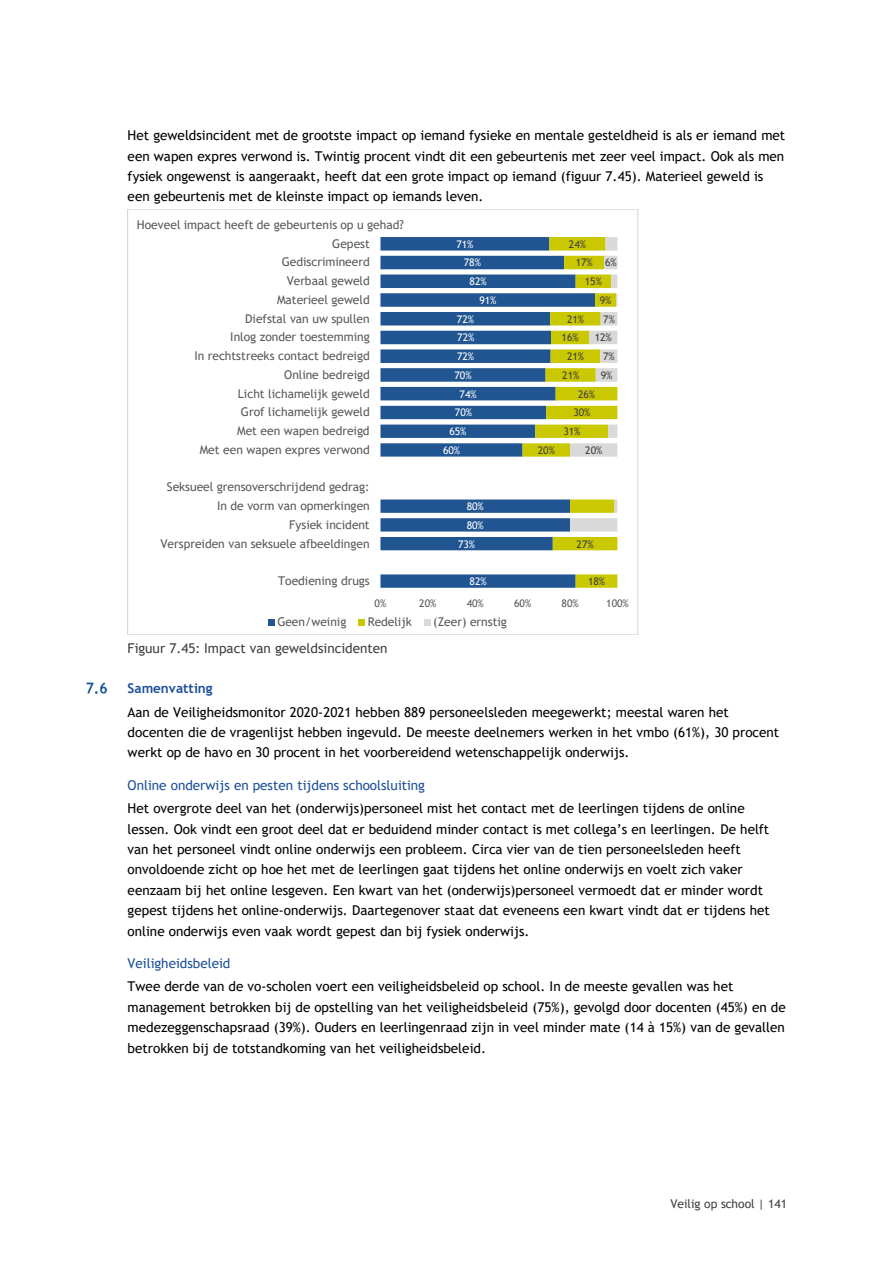
<style>
.page{position:relative;width:893px;height:1264px;background:#fff}
.page>*{position:absolute;margin:0;border:0;box-sizing:border-box;transform-origin:0 0}
.t1{font:13.5px/20.4px "Trebuchet MS";color:#000}
.t2{font:13.5px "Trebuchet MS";color:#1d509a}
.t3{font:13.5px "Trebuchet MS";color:#404040}
.t4{font:700 13.5px "Trebuchet MS";color:#1d509a}
.t5{font:12px "Trebuchet MS";color:#595959}
.t6{font:12px "Trebuchet MS";color:#404040}
.t7{font:10.5px "Trebuchet MS";letter-spacing:-.005em;color:#404040}
.t8{font:10.5px "Trebuchet MS";letter-spacing:-.005em;color:#fff}
.t9{font:10.5px "Trebuchet MS";letter-spacing:.01em;color:#595959}
</style>
<div class="page">
<img style="left:86px;top:682px;width:20px;height:11px">
<svg style="left:380px;top:237px;width:143px;height:350px;fill:#215592"></svg>
<svg style="left:523px;top:237px;width:94px;height:350px"></svg>
<svg style="left:269px;top:619px;width:6px;height:6px"></svg>
<svg style="left:359px;top:619px;width:6px;height:6px"></svg>
<div style="left:424px;top:619px;width:7px;height:6px;background:#d9d9d9"></div>
<p class="t1" style="left:128px;top:125px;width:659px">Het geweldsincident met de grootste impact op iemand fysieke en mentale gesteldheid is als er iemand met een wapen expres verwond is. Twintig procent vindt dit een gebeurtenis met zeer veel impact. Ook als men fysiek ongewenst is aangeraakt, heeft dat een grote impact op iemand (figuur 7.45). Materieel geweld is een gebeurtenis met de kleinste impact op iemands leven.</p>
<p class="t5" style="left:137px;top:218px;width:269px">Hoeveel impact heeft de gebeurtenis op u gehad?</p>
<p class="t5" style="left:332px;top:236px;width:39px">Gepest</p>
<p class="t5" style="left:282px;top:255px;width:90px">Gediscrimineerd</p>
<p class="t5" style="left:287px;top:274px;width:85px">Verbaal geweld</p>
<p class="t5" style="left:277px;top:292px;width:94px">Materieel geweld</p>
<p class="t5" style="left:245px;top:311px;width:126px">Diefstal van uw spullen</p>
<p class="t5" style="left:230px;top:330px;width:141px">Inlog zonder toestemming</p>
<p class="t5" style="left:194px;top:349px;width:177px">In rechtstreeks contact bedreigd</p>
<p class="t5" style="left:284px;top:367px;width:87px">Online bedreigd</p>
<p class="t5" style="left:238px;top:386px;width:133px">Licht lichamelijk geweld</p>
<p class="t5" style="left:241px;top:405px;width:130px">Grof lichamelijk geweld</p>
<p class="t5" style="left:237px;top:424px;width:134px">Met een wapen bedreigd</p>
<p class="t5" style="left:200px;top:442px;width:171px">Met een wapen expres verwond</p>
<p class="t5" style="left:167px;top:480px;width:204px">Seksueel grensoverschrijdend gedrag:</p>
<p class="t5" style="left:217px;top:498px;width:154px">In de vorm van opmerkingen</p>
<p class="t5" style="left:289px;top:517px;width:82px">Fysiek incident</p>
<p class="t5" style="left:161px;top:536px;width:211px">Verspreiden van seksuele afbeeldingen</p>
<p class="t5" style="left:278px;top:573px;width:93px">Toediening drugs</p>
<p class="t8" style="left:456px;top:238px;width:19px">71%</p>
<p class="t8" style="left:464px;top:256px;width:19px">78%</p>
<p class="t8" style="left:470px;top:275px;width:19px">82%</p>
<p class="t8" style="left:479px;top:294px;width:19px">91%</p>
<p class="t8" style="left:457px;top:312px;width:19px">72%</p>
<p class="t8" style="left:457px;top:331px;width:19px">72%</p>
<p class="t8" style="left:457px;top:350px;width:19px">72%</p>
<p class="t8" style="left:455px;top:369px;width:19px">70%</p>
<p class="t8" style="left:460px;top:387px;width:19px">74%</p>
<p class="t8" style="left:455px;top:406px;width:19px">70%</p>
<p class="t8" style="left:449px;top:425px;width:19px">65%</p>
<p class="t8" style="left:443px;top:444px;width:19px">60%</p>
<p class="t8" style="left:467px;top:500px;width:19px">80%</p>
<p class="t8" style="left:467px;top:519px;width:19px">80%</p>
<p class="t8" style="left:458px;top:537px;width:19px">73%</p>
<p class="t8" style="left:470px;top:575px;width:19px">82%</p>
<p class="t7" style="left:538px;top:444px;width:19px">20%</p>
<p class="t7" style="left:569px;top:238px;width:19px">24%</p>
<p class="t7" style="left:576px;top:256px;width:19px">17%</p>
<p class="t7" style="left:585px;top:275px;width:19px">15%</p>
<p class="t7" style="left:600px;top:294px;width:13px">9%</p>
<p class="t7" style="left:567px;top:312px;width:19px">21%</p>
<p class="t7" style="left:562px;top:331px;width:19px">16%</p>
<p class="t7" style="left:567px;top:350px;width:19px">21%</p>
<p class="t7" style="left:562px;top:369px;width:19px">21%</p>
<p class="t7" style="left:578px;top:387px;width:19px">26%</p>
<p class="t7" style="left:573px;top:406px;width:19px">30%</p>
<p class="t7" style="left:563px;top:425px;width:19px">31%</p>
<p class="t7" style="left:605px;top:256px;width:13px">6%</p>
<p class="t7" style="left:603px;top:312px;width:13px">7%</p>
<p class="t7" style="left:595px;top:331px;width:19px">12%</p>
<p class="t7" style="left:603px;top:350px;width:13px">7%</p>
<p class="t7" style="left:601px;top:369px;width:13px">9%</p>
<p class="t7" style="left:585px;top:444px;width:19px">20%</p>
<p class="t7" style="left:577px;top:537px;width:19px">27%</p>
<p class="t7" style="left:588px;top:575px;width:19px">18%</p>
<p class="t9" style="left:375px;top:597px;width:13px">0%</p>
<p class="t9" style="left:419px;top:597px;width:19px">20%</p>
<p class="t9" style="left:467px;top:597px;width:19px">40%</p>
<p class="t9" style="left:514px;top:597px;width:19px">60%</p>
<p class="t9" style="left:561px;top:597px;width:19px">80%</p>
<p class="t9" style="left:606px;top:597px;width:24px">100%</p>
<p class="t5" style="left:277px;top:615px;width:71px">Geen/weinig</p>
<p class="t5" style="left:368px;top:615px;width:46px">Redelijk</p>
<p class="t5" style="left:433px;top:615px;width:75px">(Zeer) ernstig</p>
<p class="t3" style="left:128px;top:640px;width:261px">Figuur 7.45: Impact van geweldsincidenten</p>
<h2 class="t4" style="left:128px;top:680px;width:87px">Samenvatting</h2>
<p class="t1" style="left:128px;top:701px;width:653px">Aan de Veiligheidsmonitor 2020-2021 hebben 889 personeelsleden meegewerkt; meestal waren het docenten die de vragenlijst hebben ingevuld. De meeste deelnemers werken in het vmbo (61%), 30 procent werkt op de havo en 30 procent in het voorbereidend wetenschappelijk onderwijs.</p>
<h3 class="t2" style="left:128px;top:777px;width:299px">Online onderwijs en pesten tijdens schoolsluiting</h3>
<p class="t1" style="left:128px;top:797px;width:644px">Het overgrote deel van het (onderwijs)personeel mist het contact met de leerlingen tijdens de online lessen. Ook vindt een groot deel dat er beduidend minder contact is met collega’s en leerlingen. De helft van het personeel vindt online onderwijs een probleem. Circa vier van de tien personeelsleden heeft onvoldoende zicht op hoe het met de leerlingen gaat tijdens het online onderwijs en voelt zich vaker eenzaam bij het online lesgeven. Een kwart van het (onderwijs)personeel vermoedt dat er minder wordt gepest tijdens het online-onderwijs. Daartegenover staat dat eveneens een kwart vindt dat er tijdens het online onderwijs even vaak wordt gepest dan bij fysiek onderwijs.</p>
<h3 class="t2" style="left:128px;top:955px;width:104px">Veiligheidsbeleid</h3>
<p class="t1" style="left:128px;top:976px;width:660px">Twee derde van de vo-scholen voert een veiligheidsbeleid op school. In de meeste gevallen was het management betrokken bij de opstelling van het veiligheidsbeleid (75%), gevolgd door docenten (45%) en de medezeggenschapsraad (39%). Ouders en leerlingenraad zijn in veel minder mate (14 à 15%) van de gevallen betrokken bij de totstandkoming van het veiligheidsbeleid.</p>
<p class="t6" style="left:670px;top:1196px;width:118px">Veilig op school | 141</p>
</div>
